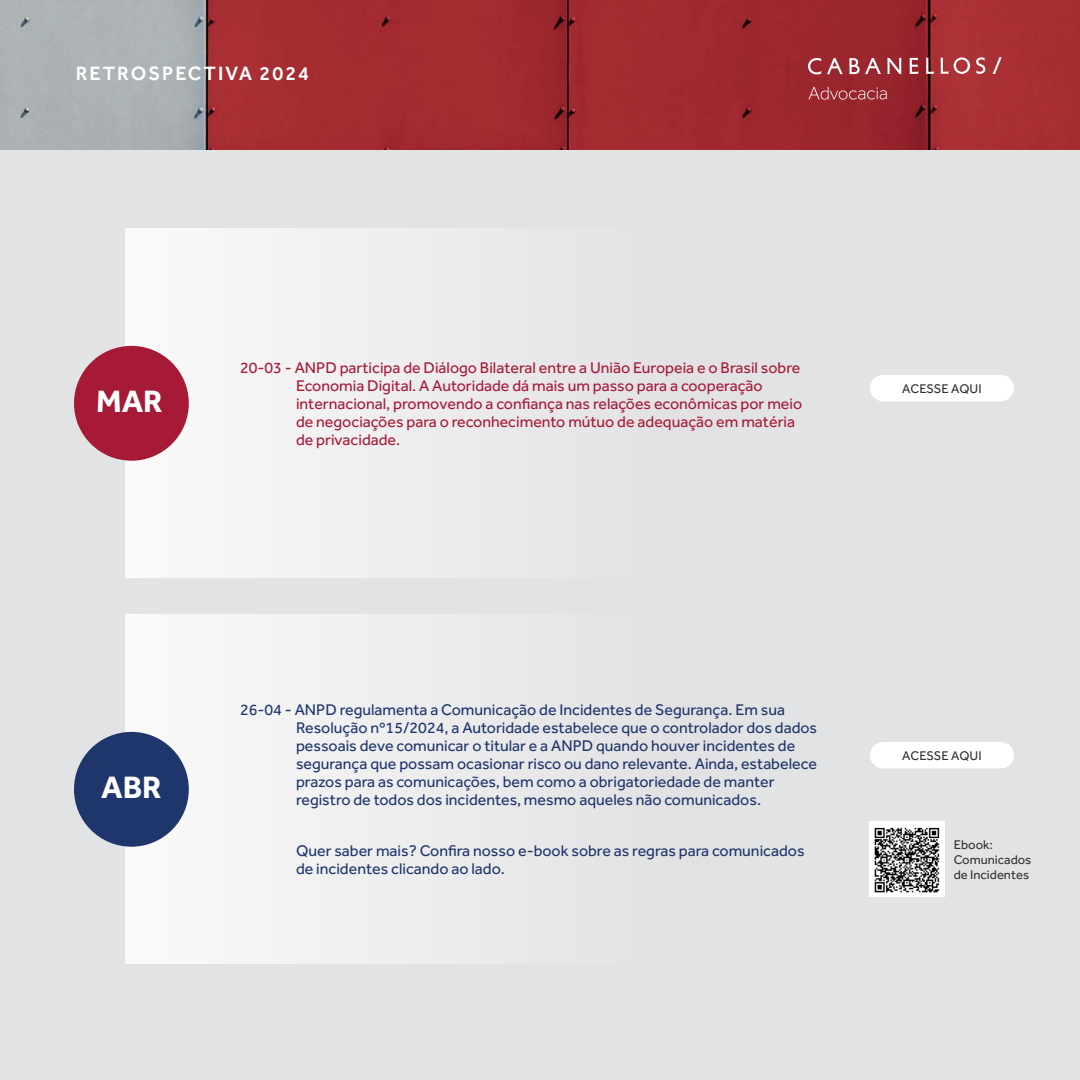
<style>
.page{position:relative;width:1080px;height:1080px;background:#fff}
.page>*{position:absolute;margin:0;border:0;box-sizing:border-box;transform-origin:0 0}
.t1{font:700 32px "Effra";color:#fff}
.t2{font:500 20px "Effra";letter-spacing:.1em;color:#fff}
.t3{font:16px/18px "Effra";color:#1e366b}
.t4{font:16px/18px "Effra";color:#a61a38}
.t5{font:13px/15px "Effra";color:#333}
</style>
<div class="page">
<div style="left:0;top:130px;width:1080px;height:950px;background:#e2e3e4"></div>
<img style="left:870px;top:822px;width:75px;height:75px">
<div style="left:125px;top:229px;width:309px;height:349px;background:#f3f3f4"></div>
<div style="left:125px;top:615px;width:309px;height:349px;background:#f3f3f4"></div>
<div style="left:74px;top:732px;width:115px;height:115px;background:#1e366b;border-radius:50%"></div>
<div style="left:74px;top:346px;width:115px;height:115px;background:#a61a38;border-radius:50%"></div>
<div style="left:870px;top:375px;width:144px;height:26px;background:#fff;border-radius:13px"></div>
<div style="left:870px;top:742px;width:144px;height:26px;background:#fff;border-radius:13px"></div>
<img style="left:0;top:0;width:1080px;height:150px">
<svg style="left:808px;top:58px;width:13px;height:16px"></svg>
<svg style="left:827px;top:58px;width:16px;height:16px"></svg>
<svg style="left:849px;top:58px;width:32px;height:16px"></svg>
<svg style="left:887px;top:58px;width:15px;height:16px"></svg>
<svg style="left:909px;top:58px;width:10px;height:16px"></svg>
<svg style="left:926px;top:58px;width:8px;height:16px"></svg>
<svg style="left:940px;top:57px;width:30px;height:17px"></svg>
<svg style="left:976px;top:57px;width:9px;height:17px"></svg>
<svg style="left:993px;top:57px;width:9px;height:17px"></svg>
<svg style="left:809px;top:87px;width:78px;height:13px"></svg>
<p class="t2" style="left:76px;top:62px;width:235px">RETROSPECTIVA 2024</p>
<h1 class="t1" style="left:96px;top:382px;width:68px">MAR</h1>
<p class="t4" style="left:296px;top:358px;width:508px;text-indent:-56px">20-03 - ANPD participa de Diálogo Bilateral entre a União Europeia e o Brasil sobre Economia Digital. A Autoridade dá mais um passo para a cooperação internacional, promovendo a confiança nas relações econômicas por meio de negociações para o reconhecimento mútuo de adequação em matéria de privacidade.</p>
<p class="t5" style="left:902px;top:381px;width:81px">ACESSE AQUI</p>
<h1 class="t1" style="left:101px;top:768px;width:62px">ABR</h1>
<p class="t3" style="left:296px;top:701px;width:523px;text-indent:-56px">26-04 - ANPD regulamenta a Comunicação de Incidentes de Segurança. Em sua Resolução nº15/2024, a Autoridade estabelece que o controlador dos dados pessoais deve comunicar o titular e a ANPD quando houver incidentes de segurança que possam ocasionar risco ou dano relevante. Ainda, estabelece prazos para as comunicações, bem como a obrigatoriedade de manter registro de todos dos incidentes, mesmo aqueles não comunicados.</p>
<p class="t3" style="left:296px;top:842px;width:510px">Quer saber mais? Confira nosso e-book sobre as regras para comunicados de incidentes clicando ao lado.</p>
<p class="t5" style="left:902px;top:748px;width:81px">ACESSE AQUI</p>
<p class="t5" style="left:954px;top:837px;width:79px">Ebook:<br>Comunicados de Incidentes</p>
</div>
